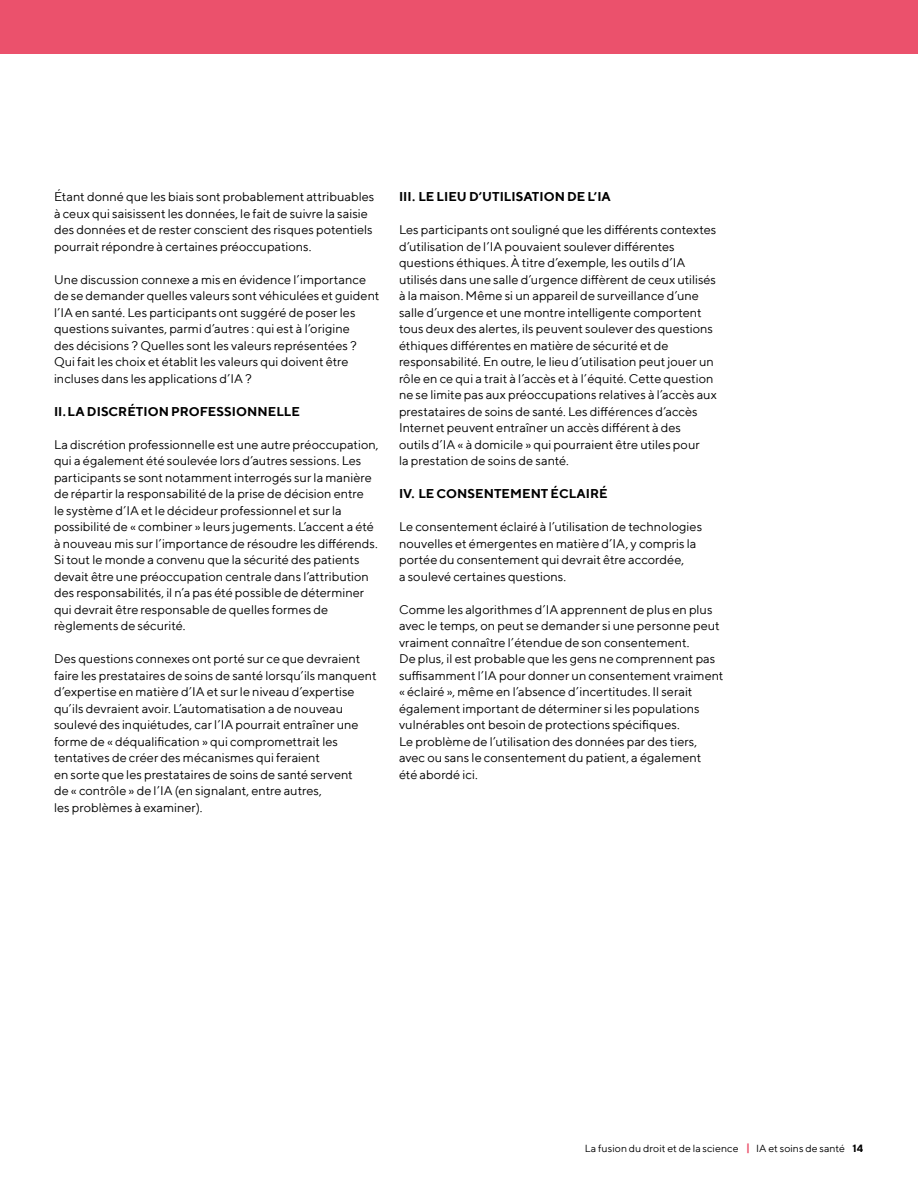
<style>
.page{position:relative;width:918px;height:1188px;background:#fff}
.page>*{position:absolute;margin:0;border:0;box-sizing:border-box;transform-origin:0 0}
.P_-_text{font:12.75px/16.5px "TT Norms";color:#000}
.t1{font:700 12.75px "TT Norms";letter-spacing:.005em;color:#000}
.t2{font:10.5px "TT Norms";letter-spacing:.005em;color:#000}
.s1{font-weight:700;color:#eb516c}
.s2{font-weight:700}
</style>
<div class="page">
<div style="left:0;top:0;width:918px;height:54px;background:#eb516c"></div>
<p class="P_-_text" style="left:54px;top:188px;width:322px">Étant donné que les biais sont probablement attribuables à ceux qui saisissent les données, le fait de suivre la saisie des données et de rester conscient des risques potentiels pourrait répondre à certaines préoccupations.</p>
<p class="P_-_text" style="left:54px;top:271px;width:327px">Une discussion connexe a mis en évidence l’importance de se demander quelles valeurs sont véhiculées et guident l’IA en santé. Les participants ont suggéré de poser les questions suivantes, parmi d’autres : qui est à l’origine<br>des décisions ? Quelles sont les valeurs représentées ?<br>Qui fait les choix et établit les valeurs qui doivent être incluses dans les applications d’IA ?</p>
<p class="t1" style="left:54px;top:403px;width:247px">II.LA DISCRÉTION PROFESSIONNELLE</p>
<p class="P_-_text" style="left:54px;top:436px;width:326px">La discrétion professionnelle est une autre préoccupation, qui a également été soulevée lors d’autres sessions. Les participants se sont notamment interrogés sur la manière de répartir la responsabilité de la prise de décision entre<br>le système d’IA et le décideur professionnel et sur la possibilité de « combiner » leurs jugements. L’accent a été à nouveau mis sur l’importance de résoudre les différends.<br>Si tout le monde a convenu que la sécurité des patients devait être une préoccupation centrale dans l’attribution des responsabilités, il n’a pas été possible de déterminer qui devrait être responsable de quelles formes de règlements de sécurité.</p>
<p class="P_-_text" style="left:54px;top:650px;width:324px">Des questions connexes ont porté sur ce que devraient faire les prestataires de soins de santé lorsqu’ils manquent d’expertise en matière d’IA et sur le niveau d’expertise qu’ils devraient avoir. L’automatisation a de nouveau soulevé des inquiétudes, car l’IA pourrait entraîner une forme de « déqualification » qui compromettrait les tentatives de créer des mécanismes qui feraient<br>en sorte que les prestataires de soins de santé servent<br>de « contrôle » de l’IA (en signalant, entre autres,<br>les problèmes à examiner).</p>
<p class="t1" style="left:399px;top:189px;width:213px">III. LE LIEU D’UTILISATION DE L’IA</p>
<p class="P_-_text" style="left:399px;top:221px;width:319px">Les participants ont souligné que les différents contextes d’utilisation de l’IA pouvaient soulever différentes questions éthiques. À titre d’exemple, les outils d’IA utilisés dans une salle d’urgence diffèrent de ceux utilisés à la maison. Même si un appareil de surveillance d’une salle d’urgence et une montre intelligente comportent tous deux des alertes, ils peuvent soulever des questions éthiques différentes en matière de sécurité et de responsabilité. En outre, le lieu d’utilisation peut jouer un rôle en ce qui a trait à l’accès et à l’équité. Cette question ne se limite pas aux préoccupations relatives à l’accès aux prestataires de soins de santé. Les différences d’accès Internet peuvent entraîner un accès différent à des<br>outils d’IA « à domicile » qui pourraient être utiles pour<br>la prestation de soins de santé.</p>
<p class="t1" style="left:399px;top:486px;width:210px">IV. LE CONSENTEMENT ÉCLAIRÉ</p>
<p class="P_-_text" style="left:399px;top:518px;width:305px">Le consentement éclairé à l’utilisation de technologies nouvelles et émergentes en matière d’IA, y compris la portée du consentement qui devrait être accordée,<br>a soulevé certaines questions.</p>
<p class="P_-_text" style="left:399px;top:601px;width:326px">Comme les algorithmes d’IA apprennent de plus en plus avec le temps, on peut se demander si une personne peut vraiment connaître l’étendue de son consentement.<br>De plus, il est probable que les gens ne comprennent pas suffisamment l’IA pour donner un consentement vraiment « éclairé », même en l’absence d’incertitudes. Il serait également important de déterminer si les populations vulnérables ont besoin de protections spécifiques.<br>Le problème de l’utilisation des données par des tiers, avec ou sans le consentement du patient, a également<br>été abordé ici.</p>
<p class="t2" style="left:585px;top:1142px;width:280px">La fusion du droit et de la science <span class="s1">|</span> IA et soins de santé <span class="s2">14</span></p>
</div>
